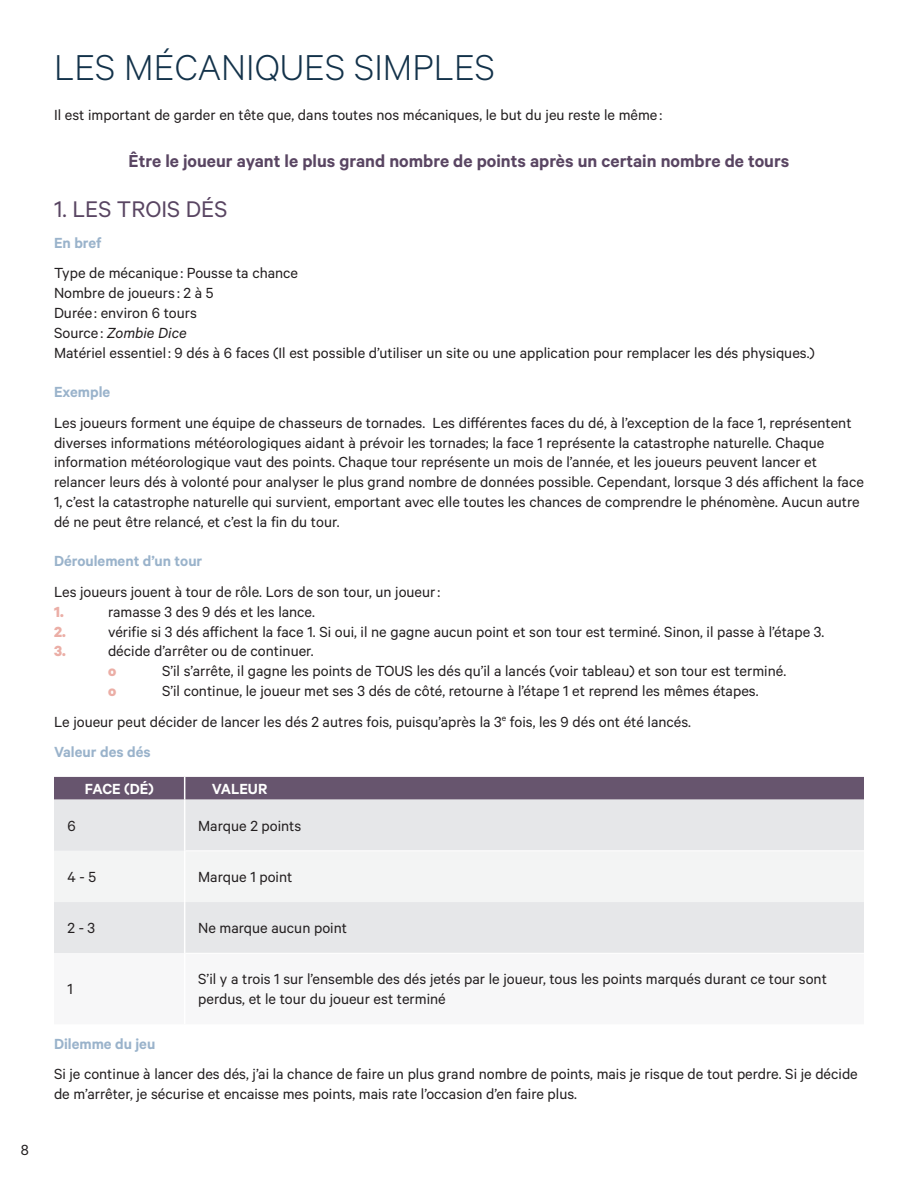
<style>
.page{position:relative;width:918px;height:1188px;background:#fff}
.page>*{position:absolute;margin:0;border:0;box-sizing:border-box;transform-origin:0 0}
.t1{font:300 40.5px "Calibre";color:#13324a}
.Style_de_paragraphe{font:25.5px "Calibre";color:#594562}
.t2{font:600 19.5px "Calibre";color:#594562}
.t3{font:16.5px/19.8px "Calibre";color:#231f20}
.Style_de_paragraphe-2{font:600 16.5px "Calibre";color:#9ab3cb}
.t4{font:italic 16.5px "Calibre";color:#231f20}
.t5{font:600 16.5px "Calibre";color:#fff}
.t6{font:700 16.5px "Calibre";color:#ebaea6}
.s1{font-style:normal}
</style>
<div class="page">
<div style="left:54px;top:800px;width:810px;height:153px;background:#e6e7e9"></div>
<div style="left:54px;top:851px;width:810px;height:51px;background:#f3f4f4"></div>
<div style="left:54px;top:777px;width:810px;height:23px;background:#67556e"></div>
<hr style="left:184px;top:800px;width:1px;height:51px;background:#fff">
<hr style="left:185px;top:851px;width:679px;height:1px;background:#fff">
<hr style="left:184px;top:851px;width:1px;height:51px;background:#fff">
<hr style="left:184px;top:902px;width:1px;height:51px;background:#fff">
<p class="t3" style="left:21px;top:1140px;width:10px">8</p>
<p class="t1" style="left:54px;top:44px;width:443px">LES MÉCANIQUES SIMPLES</p>
<p class="t3" style="left:54px;top:104px;width:610px">Il est important de garder en tête que, dans toutes nos mécaniques, le but du jeu reste le même :</p>
<p class="t2" style="left:129px;top:149px;width:662px">Être le joueur ayant le plus grand nombre de points après un certain nombre de tours</p>
<p class="Style_de_paragraphe" style="left:54px;top:194px;width:175px">1. LES TROIS DÉS</p>
<p class="Style_de_paragraphe-2" style="left:54px;top:233px;width:49px">En bref</p>
<p class="t3" style="left:54px;top:263px;width:246px">Type de mécanique : Pousse ta chance</p>
<p class="t3" style="left:54px;top:283px;width:161px">Nombre de joueurs : 2 à 5</p>
<p class="t3" style="left:54px;top:302px;width:144px">Durée : environ 6 tours</p>
<p class="t4" style="left:54px;top:323px;width:134px"><span class="s1">Source :</span> Zombie Dice</p>
<p class="t3" style="left:54px;top:342px;width:762px">Matériel essentiel : 9 dés à 6 faces (Il est possible d’utiliser un site ou une application pour remplacer les dés physiques.)</p>
<p class="Style_de_paragraphe-2" style="left:54px;top:382px;width:58px">Exemple</p>
<p class="t3" style="left:54px;top:412px;width:811px">Les joueurs forment une équipe de chasseurs de tornades. Les différentes faces du dé, à l’exception de la face 1, représentent diverses informations météorologiques aidant à prévoir les tornades; la face 1 représente la catastrophe naturelle. Chaque information météorologique vaut des points. Chaque tour représente un mois de l’année, et les joueurs peuvent lancer et relancer leurs dés à volonté pour analyser le plus grand nombre de données possible. Cependant, lorsque 3 dés affichent la face 1, c’est la catastrophe naturelle qui survient, emportant avec elle toutes les chances de comprendre le phénomène. Aucun autre dé ne peut être relancé, et c’est la fin du tour.</p>
<p class="Style_de_paragraphe-2" style="left:54px;top:551px;width:150px">Déroulement d’un tour</p>
<p class="t3" style="left:54px;top:581px;width:388px">Les joueurs jouent à tour de rôle. Lors de son tour, un joueur:</p>
<p class="t6" style="left:54px;top:601px;width:11px">1.</p>
<p class="t3" style="left:108px;top:601px;width:209px">ramasse 3 des 9 dés et les lance.</p>
<p class="t6" style="left:54px;top:621px;width:13px">2.</p>
<p class="t3" style="left:108px;top:621px;width:718px">vérifie si 3 dés affichent la face 1. Si oui, il ne gagne aucun point et son tour est terminé. Sinon, il passe à l’étape 3.</p>
<p class="t6" style="left:54px;top:641px;width:13px">3.</p>
<p class="t3" style="left:108px;top:641px;width:207px">décide d’arrêter ou de continuer.</p>
<p class="t6" style="left:108px;top:661px;width:10px">o</p>
<p class="t3" style="left:162px;top:661px;width:626px">S’il s’arrête, il gagne les points de TOUS les dés qu’il a lancés (voir tableau) et son tour est terminé.</p>
<p class="t6" style="left:108px;top:681px;width:10px">o</p>
<p class="t3" style="left:162px;top:680px;width:598px">S’il continue, le joueur met ses 3 dés de côté, retourne à l’étape 1 et reprend les mêmes étapes.</p>
<p class="t3" style="left:54px;top:711px;width:639px">Le joueur peut décider de lancer les dés 2 autres fois, puisqu’après la 3<sup>e</sup> fois, les 9 dés ont été lancés.</p>
<p class="Style_de_paragraphe-2" style="left:54px;top:742px;width:98px">Valeur des dés</p>
<p class="t5" style="left:85px;top:779px;width:70px">FACE (DÉ)</p>
<p class="t5" style="left:212px;top:779px;width:57px">VALEUR</p>
<p class="t3" style="left:68px;top:815px;width:10px">6</p>
<p class="t3" style="left:198px;top:815px;width:105px">Marque 2 points</p>
<p class="t3" style="left:68px;top:866px;width:30px">4 - 5</p>
<p class="t3" style="left:198px;top:866px;width:96px">Marque 1 point</p>
<p class="t3" style="left:68px;top:917px;width:29px">2 - 3</p>
<p class="t3" style="left:198px;top:917px;width:150px">Ne marque aucun point</p>
<p class="t3" style="left:68px;top:979px;width:7px">1</p>
<p class="t3" style="left:198px;top:969px;width:630px">S’il y a trois 1 sur l’ensemble des dés jetés par le joueur, tous les points marqués durant ce tour sont perdus, et le tour du joueur est terminé</p>
<p class="Style_de_paragraphe-2" style="left:54px;top:1034px;width:103px">Dilemme du jeu</p>
<p class="t3" style="left:54px;top:1064px;width:805px">Si je continue à lancer des dés, j’ai la chance de faire un plus grand nombre de points, mais je risque de tout perdre. Si je décide de m’arrêter, je sécurise et encaisse mes points, mais rate l’occasion d’en faire plus.</p>
</div>
